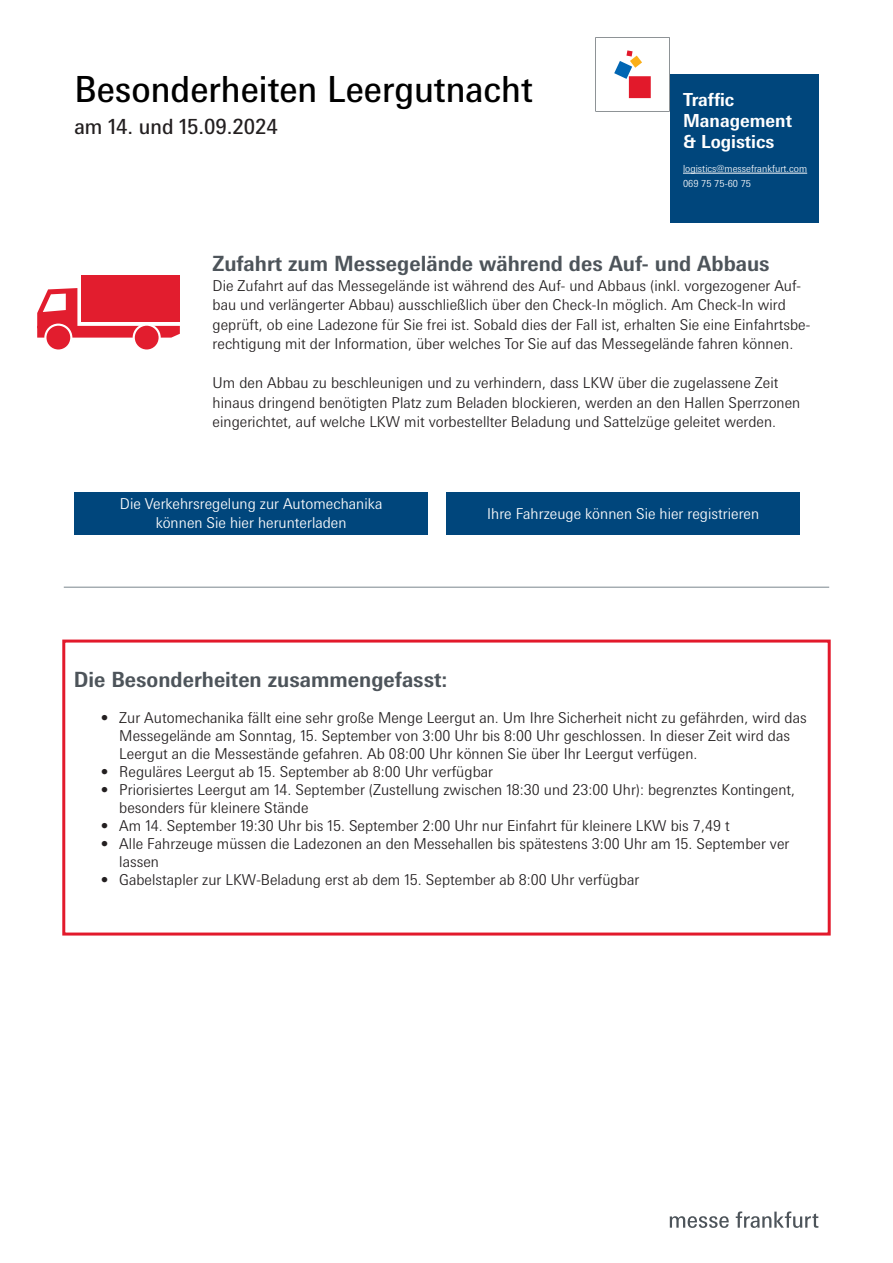
<style>
.page{position:relative;width:893px;height:1263px;background:#fff}
.page>*{position:absolute;margin:0;border:0;box-sizing:border-box;transform-origin:0 0}
.t1{font:36px "Messe Univers";color:#000}
.t2{font:700 21px "Messe Univers";color:#4d545a}
.t3{font:21px "Messe Univers";color:#231f20}
.t4{font:700 18px/21px "Messe Univers";color:#fff}
.t5{font:300 15px/19.5px "Messe Univers";color:#231f20}
.t6{font:300 15px/19.5px "Messe Univers";color:#fff;text-align:center}
.t7{font:300 9.75px/15px "Messe Univers";color:#fff}
</style>
<div class="page">
<div style="left:670px;top:74px;width:149px;height:149px;background:#00467c"></div>
<hr style="left:683px;top:173px;width:124px;height:1px;background:#fff">
<svg style="left:670px;top:1216px;width:59px;height:12px"></svg>
<svg style="left:736px;top:1211px;width:82px;height:17px"></svg>
<svg style="left:595px;top:37px;width:75px;height:75px"></svg>
<div style="left:74px;top:492px;width:354px;height:42px;background:#00467c"></div>
<div style="left:446px;top:492px;width:354px;height:42px;background:#00467c"></div>
<div style="left:62px;top:639px;width:769px;height:296px;border:3px solid #e2192b"></div>
<div style="left:81px;top:276px;width:99px;height:46px;background:#e21d2e"></div>
<svg style="left:134px;top:325px;width:26px;height:26px"></svg>
<div style="left:133px;top:324px;width:28px;height:28px;border:2px solid #fff;border-radius:50%"></div>
<svg style="left:45px;top:325px;width:26px;height:26px"></svg>
<div style="left:44px;top:324px;width:28px;height:28px;border:2px solid #fff;border-radius:50%"></div>
<svg style="left:37px;top:288px;width:143px;height:50px"></svg>
<hr style="left:64px;top:587px;width:765px;height:1px;background:#7a868d">
<h1 class="t1" style="left:74px;top:67px;width:460px">Besonderheiten Leergutnacht</h1>
<h2 class="t3" style="left:74px;top:114px;width:205px">am 14. und 15.09.2024</h2>
<p class="t4" style="left:683px;top:89px;width:110px">Traffic<br>Management &amp; Logistics</p>
<p class="t7" style="left:683px;top:161px;width:126px">logistics@messefrankfurt.com<br>069 75 75-60 75</p>
<h2 class="t2" style="left:213px;top:251px;width:559px">Zufahrt zum Messegelände während des Auf- und Abbaus</h2>
<p class="t5" style="left:213px;top:276px;width:599px">Die Zufahrt auf das Messegelände ist während des Auf- und Abbaus (inkl. vorgezogener Auf&shy;bau und verlängerter Abbau) ausschließlich über den Check-In möglich. Am Check-In wird geprüft, ob eine Ladezone für Sie frei ist. Sobald dies der Fall ist, erhalten Sie eine Einfahrtsbe&shy;rechtigung mit der Information, über welches Tor Sie auf das Messegelände fahren können.</p>
<p class="t5" style="left:213px;top:373px;width:589px">Um den Abbau zu beschleunigen und zu verhindern, dass LKW über die zugelassene Zeit hinaus dringend benötigten Platz zum Beladen blockieren, werden an den Hallen Sperrzonen eingerichtet, auf welche LKW mit vorbestellter Beladung und Sattelzüge geleitet werden.</p>
<p class="t6" style="left:120px;top:493px;width:264px">Die Verkehrsregelung zur Automechanika können Sie hier herunterladen</p>
<p class="t6" style="left:487px;top:503px;width:274px">Ihre Fahrzeuge können Sie hier registrieren</p>
<h2 class="t2" style="left:74px;top:667px;width:375px">Die Besonderheiten zusammengefasst:</h2>
<p class="t5" style="left:119px;top:708px;width:689px;line-height:18px;text-indent:-18px">• Zur Automechanika fällt eine sehr große Menge Leergut an. Um Ihre Sicherheit nicht zu gefährden, wird das<br>Messegelände am Sonntag, 15. September von 3:00 Uhr bis 8:00 Uhr geschlossen. In dieser Zeit wird das<br>Leergut an die Messestände gefahren. Ab 08:00 Uhr können Sie über Ihr Leergut verfügen.</p>
<p class="t5" style="left:101px;top:762px;width:394px">• Reguläres Leergut ab 15. September ab 8:00 Uhr verfügbar</p>
<p class="t5" style="left:119px;top:780px;width:677px;line-height:18px;text-indent:-18px">• Priorisiertes Leergut am 14. September (Zustellung zwischen 18:30 und 23:00 Uhr): begrenztes Kontingent, besonders für kleinere Stände</p>
<p class="t5" style="left:101px;top:816px;width:630px">• Am 14. September 19:30 Uhr bis 15. September 2:00 Uhr nur Einfahrt für kleinere LKW bis 7,49 t</p>
<p class="t5" style="left:119px;top:834px;width:672px;line-height:18px;text-indent:-18px">• Alle Fahrzeuge müssen die Ladezonen an den Messehallen bis spätestens 3:00 Uhr am 15. September ver lassen</p>
<p class="t5" style="left:101px;top:870px;width:540px">• Gabelstapler zur LKW-Beladung erst ab dem 15. September ab 8:00 Uhr verfügbar</p>
</div>
